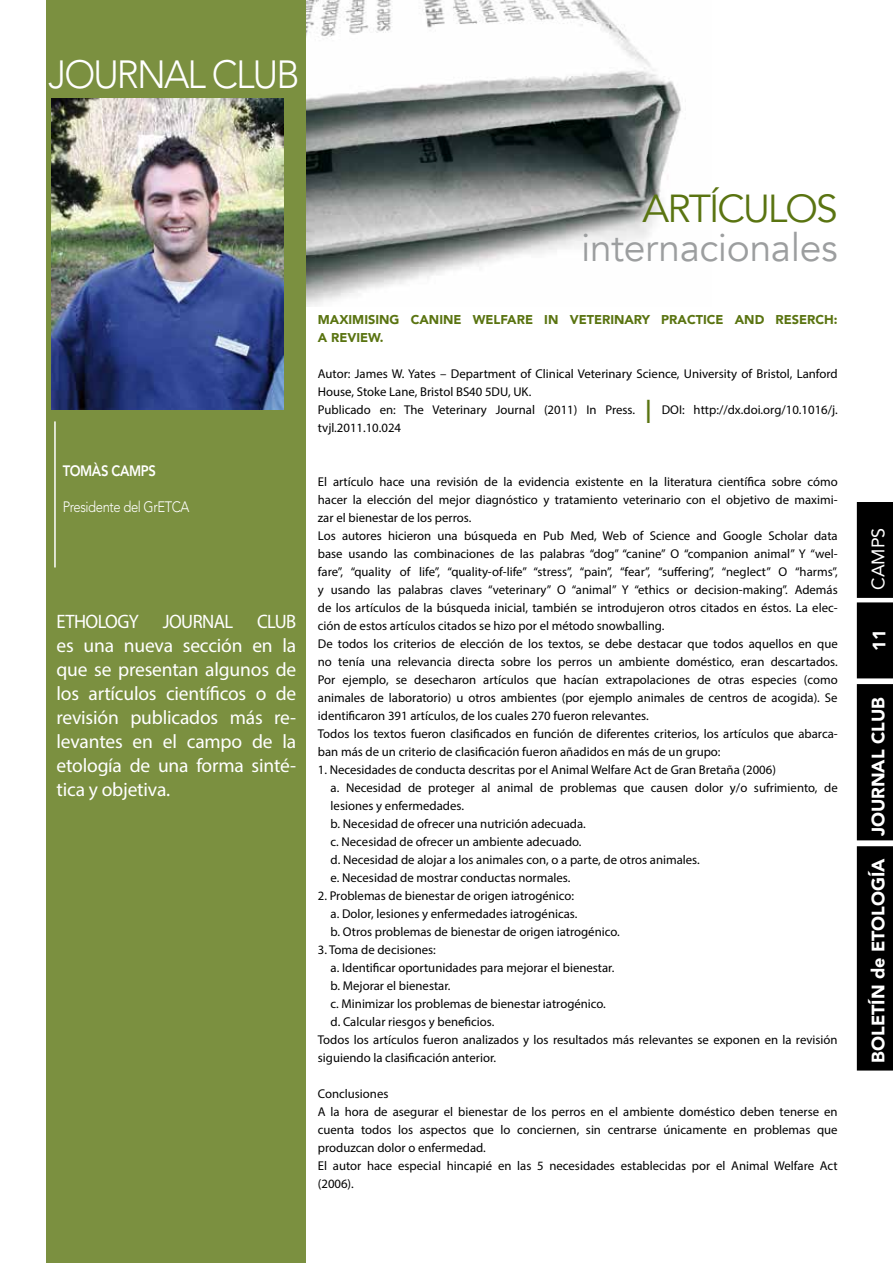
<style>
.page{position:relative;width:893px;height:1263px;background:#fff}
.page>*{position:absolute;margin:0;border:0;box-sizing:border-box;transform-origin:0 0}
.t1{font:39px "Avenir";letter-spacing:-.01em;color:#9c9e9f}
.t2{font:300 39px "Avenir";color:#fff;scale:.95 1}
.t3{font:39px "Avenir";color:#5a7411}
.t4{font:33px "Avenir";color:#5a7411}
.t5{font:19.5px/24px "Myriad Pro";letter-spacing:-.01em;color:#fff;text-align:justify;scale:.95 1}
.t6{font:900 18px "Avenir";color:#fff}
.t7{font:18px "Avenir";color:#fff}
.t8{font:300 15px "Avenir";letter-spacing:-.03em;color:#fff;scale:.87 1}
.t9{font:800 15px "Avenir";color:#fff;scale:.87 1}
.t10{font:12.75px/18px "Myriad Pro";color:#000}
.t11{font:900 12.75px "Avenir";color:#5a7411}
</style>
<div class="page">
<div style="left:857px;top:684px;width:36px;height:156px;background:#000"></div>
<div style="left:857px;top:502px;width:36px;height:176px;background:#000"></div>
<div style="left:857px;top:846px;width:36px;height:224px;background:#000"></div>
<div style="left:47px;top:0;width:259px;height:1263px;background:#7b9040"></div>
<img style="left:307px;top:0;width:374px;height:306px">
<hr style="left:54px;top:421px;width:2px;height:146px;background:#fff">
<img style="left:52px;top:98px;width:231px;height:312px">
<h1 class="t2" style="left:48px;top:51px;width:266px">JOU RNAL CLUB</h1>
<p class="t9" style="left:63px;top:462px;width:13px">TOMÀ</p>
<p class="t9" style="left:101px;top:462px;width:65px">S CAM PS</p>
<p class="t8" style="left:63px;top:498px;width:128px">Presidente del GrETCA</p>
<h3 class="t5" style="left:57px;top:609px;width:254px">ETHOLOGY JOURNAL CLUB es una nueva sección en la que se presentan algunos de los artículos científicos o de revisión publicados más re&shy;levantes en el campo de la etología de una forma sinté&shy;tica y objetiva.</h3>
<h1 class="t3" style="left:643px;top:185px;width:47px">Artículos</h1>
<h1 class="t1" style="left:581px;top:224px;width:258px">internacionales</h1>
<p class="t11" style="left:318px;top:309px;width:120px">MAXIMISING CANINE</p>
<p class="t11" style="left:473px;top:309px;width:53px">WELFARE</p>
<p class="t11" style="left:544px;top:309px;width:8px">IN</p>
<p class="t11" style="left:570px;top:309px;width:18px">VETERIN</p>
<p class="t11" style="left:624px;top:309px;width:215px">ARY PRACTI CE AN D RESERCH:</p>
<p class="t11" style="left:318px;top:327px;width:67px">AREVIEW.</p>
<p class="t10" style="left:318px;top:365px;width:521px">Autor: James W. Yates – Department of Clinical Veterinary Science, University of Bristol, Lanford<br>House, Stoke Lane, Bristol BS40 5DU, UK.<br>Publicado en: The Veterinary Journal (2011) In Press.</p>
<h2 class="t4" style="left:644px;top:392px;width:4px">ı</h2>
<p class="t10" style="left:662px;top:401px;width:177px">DOI: http://dx.doi.org/10.1016/j.</p>
<p class="t10" style="left:318px;top:419px;width:85px">tvjl.2011.10.024</p>
<p class="t10" style="left:318px;top:473px;width:521px">El artículo hace una revisión de la evidencia existente en la literatura científica sobre cómo hacer la elección del mejor diagnóstico y tratamiento veterinario con el objetivo de maximi&shy;zar el bienestar de los perros.<br>Los autores hicieron una búsqueda en Pub Med, Web of Science and Google Scholar data base usando las combinaciones de las palabras “dog” “canine” O “companion animal” Y “wel&shy;fare”, “quality of life”, “quality-of-life” “stress”, “pain”, “fear”, “suffering”, “neglect” O “harms”, y usando las palabras claves “veterinary” O “animal” Y “ethics or decision-making”. Además de los artículos de la búsqueda inicial, también se introdujeron otros citados en éstos. La elec&shy;ción de estos artículos citados se hizo por el método snowballing.<br>De todos los criterios de elección de los textos, se debe destacar que todos aquellos en que no tenía una relevancia directa sobre los perros un ambiente doméstico, eran descartados.<br>Por ejemplo, se desecharon artículos que hacían extrapolaciones de otras especies (como animales de laboratorio) u otros ambientes (por ejemplo animales de centros de acogida). Se identificaron 391 artículos, de los cuales 270 fueron relevantes.<br>Todos los textos fueron clasificados en función de diferentes criterios, los artículos que abarca&shy;ban más de un criterio de clasificación fueron añadidos en más de un grupo:</p>
<p class="t10" style="left:331px;top:761px;width:509px;text-indent:-13px">1. Necesidades de conducta descritas por el Animal Welfare Act de Gran Bretaña (2006)<br>a. Necesidad de proteger al animal de problemas que causen dolor y/o sufrimiento, de lesiones y enfermedades.<br>b. Necesidad de ofrecer una nutrición adecuada.<br>c. Necesidad de ofrecer un ambiente adecuado.<br>d. Necesidad de alojar a los animales con, o a parte, de otros animales.<br>e. Necesidad de mostrar conductas normales.</p>
<p class="t10" style="left:331px;top:887px;width:291px;text-indent:-13px">2. Problemas de bienestar de origen iatrogénico:<br>a. Dolor, lesiones y enfermedades iatrogénicas.<br>b. Otros problemas de bienestar de origen iatrogénico.</p>
<p class="t10" style="left:318px;top:941px;width:120px">3. Toma de decisiones:</p>
<p class="t10" style="left:331px;top:959px;width:285px">a. Identificar oportunidades para mejorar el bienestar.</p>
<p class="t10" style="left:331px;top:977px;width:121px">b. Mejorar el bienestar.</p>
<p class="t10" style="left:331px;top:995px;width:277px">c. Minimizar los problemas de bienestar iatrogénico.</p>
<p class="t10" style="left:331px;top:1013px;width:165px">d. Calcular riesgos y beneficios.</p>
<p class="t10" style="left:318px;top:1031px;width:521px">Todos los artículos fueron analizados y los resultados más relevantes se exponen en la revisión</p>
<p class="t10" style="left:318px;top:1049px;width:180px">siguiendo la clasificación anterior.</p>
<p class="t10" style="left:318px;top:1085px;width:521px">Conclusiones<br>A la hora de asegurar el bienestar de los perros en el ambiente doméstico deben tenerse en cuenta todos los aspectos que lo conciernen, sin centrarse únicamente en problemas que produzcan dolor o enfermedad.<br>El autor hace especial hincapié en las 5 necesidades establecidas por el Animal Welfare Act (2006).</p>
<h3 class="t7" style="left:868px;top:590px;width:64px;rotate:-90deg">CAMPS</h3>
<h3 class="t6" style="left:864px;top:651px;width:23px;rotate:-90deg">11</h3>
<h3 class="t6" style="left:863px;top:836px;width:140px;rotate:-90deg">JOURNAL CLUB</h3>
<h3 class="t6" style="left:863px;top:1062px;width:206px;rotate:-90deg">BOLETÍN DE ETOLOGÍA</h3>
</div>
